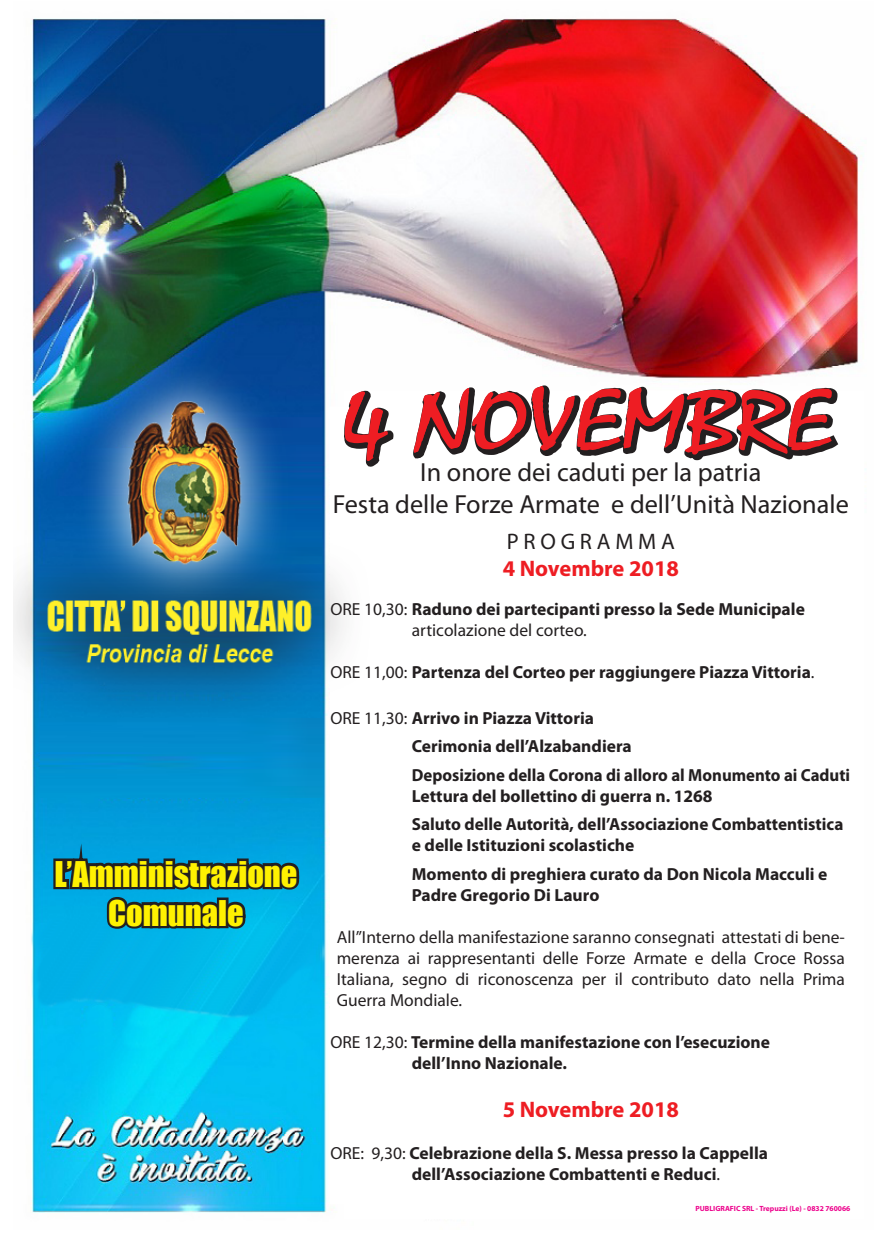
<style>
.page{position:relative;width:886px;height:1241px;background:#fff}
.page>*{position:absolute;margin:0;border:0;box-sizing:border-box;transform-origin:0 0}
.t1{font:87.25px "Mistral";color:#ee1d23;scale:1.25 1}
.t2{font:32.5px/39px "Impact";color:#fff101;text-align:center}
.t3{font:26.25px/31.5px "Myriad Pro";color:#231f20;text-align:center}
.t4{font:700 22.5px "Myriad Pro";color:#ee1d23}
.t5{font:22.5px "Myriad Pro";color:#231f20}
.t6{font:700 17.5px/28.5px "Myriad Pro";color:#231f20}
.t7{font:17.5px/21px "Myriad Pro";color:#231f20;text-align:justify}
.t8{font:700 7.5px "Myriad Pro";color:#ed028c}
.s1{font-weight:400}
</style>
<div class="page">
<img style="left:13px;top:18px;width:853px;height:1195px">
<svg style="left:51px;top:820px;width:252px;height:112px"></svg>
<svg style="left:340px;top:385px;width:58px;height:87px"></svg>
<img style="left:409px;top:262px;width:433px;height:203px">
<h2 class="t2" style="left:55px;top:853px;width:245px">L’Amministrazione<br>Comunale</h2>
<h1 class="t1" style="left:343px;top:373px;width:392px">4 NOVEMBRE</h1>
<h3 class="t3" style="left:333px;top:456px;width:517px">In onore dei caduti per la patria<br>Festa delle Forze Armate e dell’Unità Nazionale</h3>
<p class="t5" style="left:507px;top:527px;width:170px">P R O G R A M M A</p>
<p class="t4" style="left:503px;top:553px;width:178px">4 Novembre 2018</p>
<p class="t6" style="left:412px;top:598px;width:395px;line-height:21px;text-indent:-81px"><span class="s1">ORE 10,30:</span> Raduno dei partecipanti presso la Sede Municipale <span class="s1">articolazione del corteo.</span></p>
<p class="t6" style="left:330px;top:657px;width:485px"><span class="s1">ORE 11,00:</span> Partenza del Corteo per raggiungere Piazza Vittoria<span class="s1">.</span></p>
<p class="t6" style="left:412px;top:703px;width:440px;text-indent:-81px"><span class="s1">ORE 11,30:</span> Arrivo in Piazza Vittoria<br>Cerimonia dell’Alzabandiera<br>Deposizione della Corona di alloro al Monumento ai Caduti</p>
<p class="t6" style="left:412px;top:781px;width:433px">Lettura del bollettino di guerra n. 1268<br>Saluto delle Autorità, dell’Associazione Combattentistica</p>
<p class="t6" style="left:412px;top:830px;width:417px">e delle Istituzioni scolastiche<br>Momento di preghiera curato da Don Nicola Macculi e</p>
<p class="t6" style="left:412px;top:880px;width:189px">Padre Gregorio Di Lauro</p>
<p class="t7" style="left:337px;top:926px;width:510px">All’’Interno della manifestazione saranno consegnati attestati di bene&shy;merenza ai rappresentanti delle Forze Armate e della Croce Rossa Italiana, segno di riconoscenza per il contributo dato nella Prima Guerra Mondiale.</p>
<p class="t6" style="left:412px;top:1030px;width:360px;line-height:21px;text-indent:-81px"><span class="s1">ORE 12,30:</span> Termine della manifestazione con l’esecuzione dell’Inno Nazionale.</p>
<p class="t4" style="left:503px;top:1094px;width:178px">5 Novembre 2018</p>
<p class="t6" style="left:412px;top:1141px;width:358px;line-height:21px;text-indent:-81px"><span class="s1">ORE: 9,30:</span> Celebrazione della S. Messa presso la Cappella dell’Associazione Combattenti e Reduci<span class="s1">.</span></p>
<p class="t8" style="left:695px;top:1203px;width:157px">PUBLIGRAFIC SRL - Trepuzzi (Le) - 0832 760066</p>
</div>
